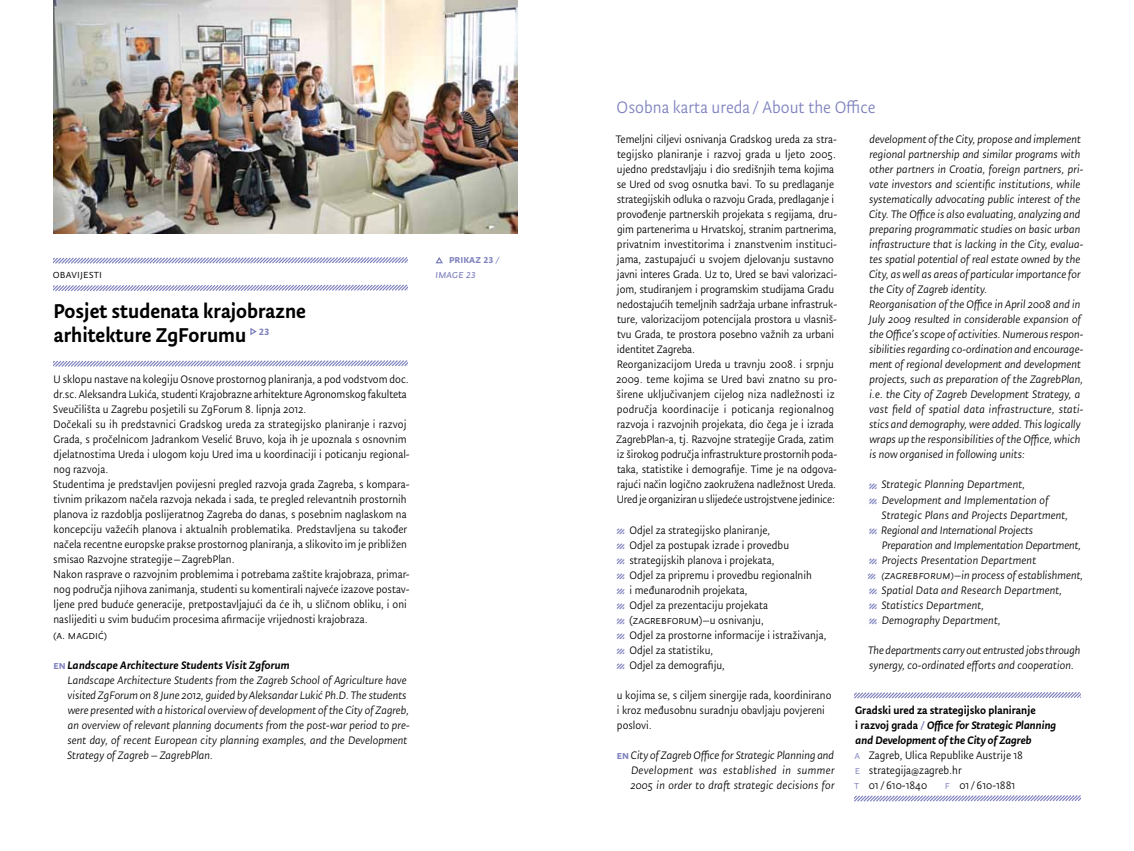
<style>
.page{position:relative;width:1134px;height:851px;background:#fff}
.page>*{position:absolute;margin:0;border:0;box-sizing:border-box;transform-origin:0 0}
.t1{font:500 22.5px/23.8px "Tempera Pro";color:#000}
.t2{font:18.75px "Tempera Pro Normal";color:#7e81be}
.t3{font:12.5px "Tempera Pro Normal";letter-spacing:.01em;color:#000}
.t4{font:12.25px/15px "Tempera Pro Normal";letter-spacing:-.005em;color:#000}
.t5{font:italic 12.25px/15px "Tempera Pro Normal";color:#000}
.t6{font:italic 500 12.25px/15px "Tempera Pro";color:#000}
.t7{font:500 12.25px "Tempera Pro";letter-spacing:.01em;color:#7e81be}
.t8{font:12.25px "Tempera Pro Book B Italic";letter-spacing:.01em;color:#7e81be}
.s1{font-style:normal;color:#7e81be}
.s2{font-family:"Tempera Pro Book B Italic";font-weight:400}
.s3{font-family:"Bebas Neue";font-size:23.75px;color:#7e81be}
.s4{font-family:"Tempera Pro";font-weight:500;font-style:normal;color:#7e81be}
.s5{font-family:"Bebas Neue";font-style:normal;font-size:23.75px;color:#7e81be}
.s6{font-style:normal}
.s7{color:#7e81be}
</style>
<div class="page">
<img style="left:53px;top:0;width:464px;height:233px">
<svg style="left:53px;top:257px;width:354px;height:7px"></svg>
<svg style="left:53px;top:284px;width:354px;height:8px"></svg>
<svg style="left:250px;top:328px;width:7px;height:8px"></svg>
<svg style="left:53px;top:360px;width:354px;height:7px"></svg>
<svg style="left:435px;top:257px;width:8px;height:7px"></svg>
<svg style="left:855px;top:692px;width:226px;height:7px"></svg>
<svg style="left:855px;top:795px;width:226px;height:7px"></svg>
<p class="t3" style="left:53px;top:267px;width:51px">obavijesti</p>
<h1 class="t1" style="left:53px;top:299px;width:254px">Posjet studenata krajobrazne arhitekture ZgForumu <sup>23</sup></h1>
<p class="t4" style="left:53px;top:372px;width:358px">U sklopu nastave na kolegiju Osnove prostornog planiranja, a pod vodstvom doc. dr.sc. Aleksandra Lukića, studenti Krajobrazne arhitekture Agronomskog fakulteta Sveučilišta u Zagrebu posjetili su ZgForum 8. lipnja 2012.<br>Dočekali su ih predstavnici Gradskog ureda za strategijsko planiranje i razvoj Grada, s pročelnicom Jadrankom Veselić Bruvo, koja ih je upoznala s osnovnim djelatnostima Ureda i ulogom koju Ured ima u koordinaciji i poticanju regional&shy;nog razvoja.<br>Studentima je predstavljen povijesni pregled razvoja grada Zagreba, s kompara&shy;tivnim prikazom načela razvoja nekada i sada, te pregled relevantnih prostornih planova iz razdoblja poslijeratnog Zagreba do danas, s posebnim naglaskom na koncepciju važećih planova i aktualnih problematika. Predstavljena su također načela recentne europske prakse prostornog planiranja, a slikovito im je približen smisao Razvojne strategije – ZagrebPlan.<br>Nakon rasprave o razvojnim problemima i potrebama zaštite krajobraza, primar&shy;nog područja njihova zanimanja, studenti su komentirali najveće izazove postav&shy;ljene pred buduće generacije, pretpostavljajući da će ih, u sličnom obliku, i oni naslijediti u svim budućim procesima afirmacije vrijednosti krajobraza.<br>(a. magdić)</p>
<p class="t6" style="left:53px;top:657px;width:238px"><span class="s1">en</span> Landscape Architecture Students Visit Zgforum</p>
<p class="t5" style="left:67px;top:672px;width:344px">Landscape Architecture Students from the Zagreb School of Agriculture have visited ZgForum on 8 June 2012, guided by Aleksandar Lukić Ph.D. The students were presented with a historical overview of development of the City of Zagreb, an overview of relevant planning documents from the post-war period to pre&shy;sent day, of recent European city planning examples, and the Development Strategy of Zagreb – ZagrebPlan.</p>
<p class="t7" style="left:449px;top:252px;width:52px">prikaz 23 <span class="s2">/</span></p>
<p class="t8" style="left:435px;top:268px;width:42px">image 23</p>
<h2 class="t2" style="left:617px;top:97px;width:260px">Osobna karta ureda / About the Office</h2>
<p class="t4" style="left:616px;top:132px;width:223px">Temeljni ciljevi osnivanja Gradskog ureda za stra&shy;tegijsko planiranje i razvoj grada u ljeto 2005. ujedno predstavljaju i dio središnjih tema kojima se Ured od svog osnutka bavi. To su predlaganje strategijskih odluka o razvoju Grada, predlaganje i provođenje partnerskih projekata s regijama, dru&shy;gim partenerima u Hrvatskoj, stranim partnerima, privatnim investitorima i znanstvenim instituci&shy;jama, zastupajući u svojem djelovanju sustavno javni interes Grada. Uz to, Ured se bavi valorizaci&shy;jom, studiranjem i programskim studijama Gradu nedostajućih temeljnih sadržaja urbane infrastruk&shy;ture, valorizacijom potencijala prostora u vlasniš&shy;tvu Grada, te prostora posebno važnih za urbani identitet Zagreba.<br>Reorganizacijom Ureda u travnju 2008. i srpnju 2009. teme kojima se Ured bavi znatno su pro&shy;širene uključivanjem cijelog niza nadležnosti iz područja koordinacije i poticanja regionalnog razvoja i razvojnih projekata, dio čega je i izrada ZagrebPlan-a, tj. Razvojne strategije Grada, zatim iz širokog područja infrastrukture prostornih poda&shy;taka, statistike i demografije. Time je na odgova&shy;rajući način logično zaokružena nadležnost Ureda.<br>Ured je organiziran u slijedeće ustrojstvene jedinice:</p>
<p class="t4" style="left:616px;top:522px;width:212px"><span class="s3">A</span> Odjel za strategijsko planiranje,<br><span class="s3">A</span> Odjel za postupak izrade i provedbu<br><span class="s3">A</span> strategijskih planova i projekata,<br><span class="s3">A</span> Odjel za pripremu i provedbu regionalnih<br><span class="s3">A</span> i međunarodnih projekata,<br><span class="s3">A</span> Odjel za prezentaciju projekata<br><span class="s3">A</span> (zagrebforum)–u osnivanju,<br><span class="s3">A</span> Odjel za prostorne informacije i istraživanja, <span class="s3">A</span> Odjel za statistiku,<br><span class="s3">A</span> Odjel za demografiju,</p>
<p class="t4" style="left:617px;top:687px;width:216px">u kojima se, s ciljem sinergije rada, koordinirano i kroz međusobnu suradnju obavljaju povjereni poslovi.</p>
<p class="t5" style="left:630px;top:747px;width:206px;text-align:justify;text-indent:-14px"><span class="s4">en</span> City of Zagreb Office for Strategic Planning and Development was established in summer 2005 in order to draft strategic decisions for</p>
<p class="t5" style="left:869px;top:132px;width:216px">development of the City, propose and implement regional partnership and similar programs with other partners in Croatia, foreign partners, pri&shy;vate investors and scientific institutions, while systematically advocating public interest of the City. The Office is also evaluating, analyzing and preparing programmatic studies on basic urban infrastructure that is lacking in the City, evalua&shy;tes spatial potential of real estate owned by the City, as well as areas of particular importance for the City of Zagreb identity.<br>Reorganisation of the Office in April 2008 and in July 2009 resulted in considerable expansion of the Office’s scope of activities. Numerous respon&shy;sibilities regarding co-ordination and encourage&shy;ment of regional development and development projects, such as preparation of the ZagrebPlan, i.e. the City of Zagreb Development Strategy, a vast field of spatial data infrastructure, stati&shy;stics and demography, were added. This logically wraps up the responsibilities of the Office, which is now organised in following units:</p>
<p class="t5" style="left:869px;top:477px;width:158px"><span class="s5">A</span> Strategic Planning Department,</p>
<p class="t5" style="left:869px;top:492px;width:182px"><span class="s5">A</span> Development and Implementation of</p>
<p class="t5" style="left:881px;top:507px;width:188px">Strategic Plans and Projects Department,</p>
<p class="t5" style="left:869px;top:522px;width:166px"><span class="s5">A</span> Regional and International Projects</p>
<p class="t5" style="left:882px;top:537px;width:201px">Preparation and Implementation Department,</p>
<p class="t5" style="left:869px;top:552px;width:169px"><span class="s5">A</span> Projects Presentation Department</p>
<p class="t5" style="left:867px;top:567px;width:217px"><span class="s5">A</span> (zagrebforum)–in process of establishment,</p>
<p class="t5" style="left:869px;top:582px;width:195px"><span class="s5">A</span> Spatial Data and Research Department,</p>
<p class="t5" style="left:869px;top:597px;width:117px"><span class="s5">A</span> Statistics Department,</p>
<p class="t5" style="left:869px;top:612px;width:134px"><span class="s5">A</span> Demography Department,</p>
<p class="t5" style="left:868px;top:642px;width:214px">The departments carry out entrusted jobs through synergy, co-ordinated efforts and cooperation.</p>
<p class="t6" style="left:855px;top:702px;width:203px"><span class="s6">Gradski ured za strategijsko planiranje<br>i razvoj grada</span> <span class="s1">/</span> Office for Strategic Planning and Development of the City of Zagreb</p>
<p class="t4" style="left:854px;top:747px;width:170px"><span class="s7">a</span> Zagreb, Ulica Republike Austrije 18 <span class="s7">e</span> strategija@zagreb.hr<br><span class="s7">t</span> 01/ 610-1840</p>
<p class="t4" style="left:945px;top:777px;width:72px"><span class="s7">f</span> 01/ 610-1881</p>
</div>
